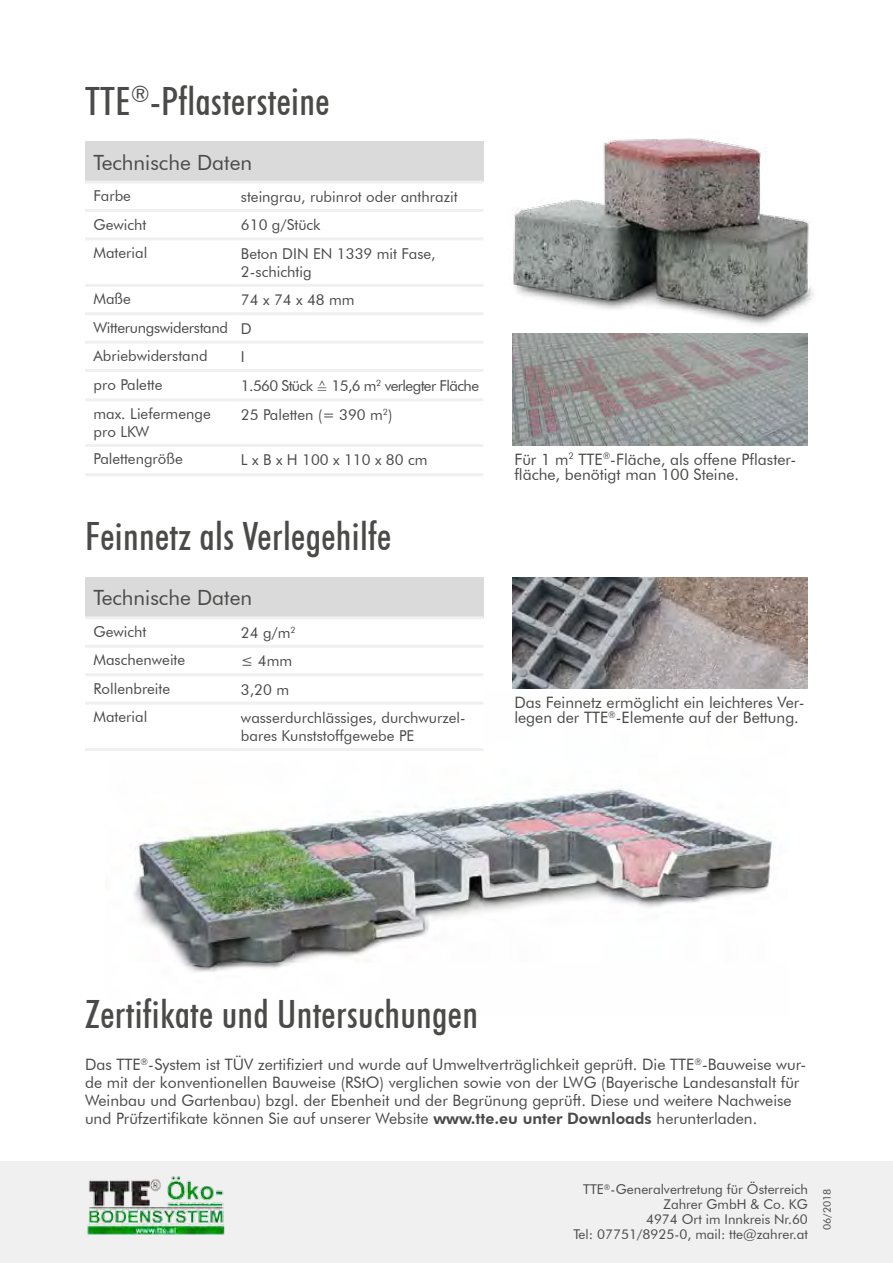
<style>
.page{position:relative;width:893px;height:1263px;background:#fff}
.page>*{position:absolute;margin:0;border:0;box-sizing:border-box;transform-origin:0 0}
.t1{font:500 condensed 39px "Futura BT";letter-spacing:.01em;color:#4a4a49}
.t2{font:21px "Futura BT";color:#4a4a49}
.t3{font:15.75px/18px "Futura BT";color:#4a4a49}
.t4{font:15px/18px "Futura BT";color:#4a4a49}
.t5{font:15px "Futura BT";letter-spacing:-.04em;color:#4a4a49}
.t6{font:13.5px/15px "Futura BT";color:#4a4a49;text-align:right}
.t7{font:10.5px "Futura BT";color:#4a4a49}
.s1{font-family:"Lucida Sans Unicode"}
.s2{font-weight:800}
</style>
<div class="page">
<div style="left:0;top:1161px;width:893px;height:102px;background:#f0f0f0"></div>
<img style="left:87px;top:1176px;width:138px;height:59px">
<img style="left:134px;top:688px;width:654px;height:284px">
<div style="left:85px;top:142px;width:398px;height:40px;background:#dadada"></div>
<hr style="left:85px;top:237px;width:152px;height:3px;background:#f0f0f0">
<hr style="left:237px;top:237px;width:246px;height:3px;background:#f0f0f0">
<hr style="left:85px;top:284px;width:152px;height:3px;background:#f0f0f0">
<hr style="left:237px;top:284px;width:246px;height:3px;background:#f0f0f0">
<hr style="left:85px;top:312px;width:152px;height:3px;background:#f0f0f0">
<hr style="left:237px;top:312px;width:246px;height:3px;background:#f0f0f0">
<hr style="left:85px;top:341px;width:152px;height:3px;background:#f0f0f0">
<hr style="left:237px;top:341px;width:246px;height:3px;background:#f0f0f0">
<hr style="left:85px;top:369px;width:152px;height:3px;background:#f0f0f0">
<hr style="left:237px;top:369px;width:246px;height:3px;background:#f0f0f0">
<hr style="left:85px;top:398px;width:152px;height:3px;background:#f0f0f0">
<hr style="left:237px;top:398px;width:246px;height:3px;background:#f0f0f0">
<hr style="left:85px;top:444px;width:152px;height:3px;background:#f0f0f0">
<hr style="left:237px;top:444px;width:246px;height:3px;background:#f0f0f0">
<hr style="left:85px;top:473px;width:152px;height:3px;background:#f0f0f0">
<hr style="left:237px;top:473px;width:246px;height:3px;background:#f0f0f0">
<hr style="left:85px;top:181px;width:152px;height:3px;background:#f0f0f0">
<hr style="left:237px;top:181px;width:246px;height:3px;background:#f0f0f0">
<hr style="left:85px;top:209px;width:152px;height:3px;background:#f0f0f0">
<hr style="left:237px;top:209px;width:246px;height:3px;background:#f0f0f0">
<div style="left:85px;top:578px;width:398px;height:183px;background:#fff"></div>
<div style="left:85px;top:578px;width:398px;height:40px;background:#dadada"></div>
<hr style="left:85px;top:673px;width:152px;height:3px;background:#f0f0f0">
<hr style="left:237px;top:673px;width:246px;height:3px;background:#f0f0f0">
<hr style="left:85px;top:702px;width:152px;height:3px;background:#f0f0f0">
<hr style="left:237px;top:702px;width:246px;height:3px;background:#f0f0f0">
<hr style="left:85px;top:748px;width:152px;height:3px;background:#f0f0f0">
<hr style="left:237px;top:748px;width:246px;height:3px;background:#f0f0f0">
<hr style="left:85px;top:616px;width:152px;height:3px;background:#f0f0f0">
<hr style="left:237px;top:616px;width:246px;height:3px;background:#f0f0f0">
<hr style="left:85px;top:645px;width:152px;height:3px;background:#f0f0f0">
<hr style="left:237px;top:645px;width:246px;height:3px;background:#f0f0f0">
<img style="left:512px;top:138px;width:301px;height:196px">
<img style="left:513px;top:577px;width:295px;height:111px">
<img style="left:513px;top:334px;width:295px;height:111px">
<h1 class="t1" style="left:85px;top:77px;width:246px">TTE<sup>®</sup>-Pflastersteine</h1>
<h2 class="t2" style="left:94px;top:149px;width:160px">Technische Daten</h2>
<p class="t4" style="left:94px;top:187px;width:39px">Farbe</p>
<p class="t4" style="left:241px;top:188px;width:218px">steingrau, rubinrot oder anthrazit</p>
<p class="t4" style="left:94px;top:215px;width:54px">Gewicht</p>
<p class="t4" style="left:241px;top:216px;width:81px">610 g/Stück</p>
<p class="t4" style="left:94px;top:243px;width:55px">Material</p>
<p class="t4" style="left:241px;top:244px;width:196px">Beton DIN EN 1339 mit Fase,<br>2-schichtig</p>
<p class="t4" style="left:94px;top:290px;width:39px">Maße</p>
<p class="t4" style="left:94px;top:286px;width:263px;line-height:28px;text-indent:147px">74 x 74 x 48 mm<br>Witterungswiderstand D<br>Abriebwiderstand</p>
<p class="t4" style="left:241px;top:348px;width:5px">I</p>
<p class="t4" style="left:94px;top:375px;width:70px">pro Palette</p>
<p class="t5" style="left:241px;top:376px;width:240px">1.560 Stück <span class="s1">≙</span> 15,6 m<sup>2</sup> verlegter Fläche</p>
<p class="t4" style="left:94px;top:404px;width:119px">max. Liefermenge pro LKW</p>
<p class="t4" style="left:241px;top:405px;width:153px">25 Paletten (= 390 m<sup>2</sup>)</p>
<p class="t4" style="left:94px;top:450px;width:91px">Palettengröße</p>
<p class="t4" style="left:241px;top:451px;width:188px">L x B x H 100 x 110 x 80 cm</p>
<h1 class="t1" style="left:85px;top:513px;width:308px">Feinnetz als Verlegehilfe</h1>
<h2 class="t2" style="left:94px;top:585px;width:160px">Technische Daten</h2>
<p class="t4" style="left:94px;top:622px;width:54px">Gewicht</p>
<p class="t4" style="left:241px;top:623px;width:56px">24 g/m<sup>2</sup></p>
<p class="t4" style="left:94px;top:651px;width:93px">Maschenweite</p>
<p class="t4" style="left:241px;top:652px;width:53px">≤ 4mm</p>
<p class="t4" style="left:94px;top:679px;width:78px">Rollenbreite</p>
<p class="t4" style="left:241px;top:680px;width:50px">3,20 m</p>
<p class="t4" style="left:94px;top:708px;width:55px">Material</p>
<p class="t4" style="left:241px;top:708px;width:226px">wasserdurchlässiges, durchwurzel&shy;bares Kunststoffgewebe PE</p>
<p class="t3" style="left:514px;top:451px;width:283px;line-height:15px">Für 1 m<sup>2</sup> TTE<sup>®</sup>-Fläche, als offene Pflaster&shy;fläche, benötigt man 100 Steine.</p>
<p class="t3" style="left:514px;top:695px;width:292px;line-height:15px">Das Feinnetz ermöglicht ein leichteres Ver&shy;legen der TTE<sup>®</sup>-Elemente auf der Bettung.</p>
<h1 class="t1" style="left:85px;top:990px;width:394px">Zertifikate und Untersuchungen</h1>
<p class="t3" style="left:85px;top:1055px;width:723px">Das TTE<sup>®</sup>-System ist TÜV zertifiziert und wurde auf Umweltverträglichkeit geprüft. Die TTE<sup>®</sup>-Bauweise wur&shy;de mit der konventionellen Bauweise (RStO) verglichen sowie von der LWG (Bayerische Landesanstalt für Weinbau und Gartenbau) bzgl. der Ebenheit und der Begrünung geprüft. Diese und weitere Nachweise und Prüfzertifikate können Sie auf unserer Website <span class="s2">www.tte.eu unter Downloads</span> herunterladen.</p>
<p class="t6" style="left:573px;top:1181px;width:236px">TTE<sup>®</sup>-Generalvertretung für Österreich<br>Zahrer GmbH &amp; Co. KG<br>4974 Ort im Innkreis Nr.60<br>Tel: 07751/8925-0, mail: tte@zahrer.at</p>
<p class="t7" style="left:821px;top:1230px;width:43px;rotate:-90deg">06/2018</p>
</div>
